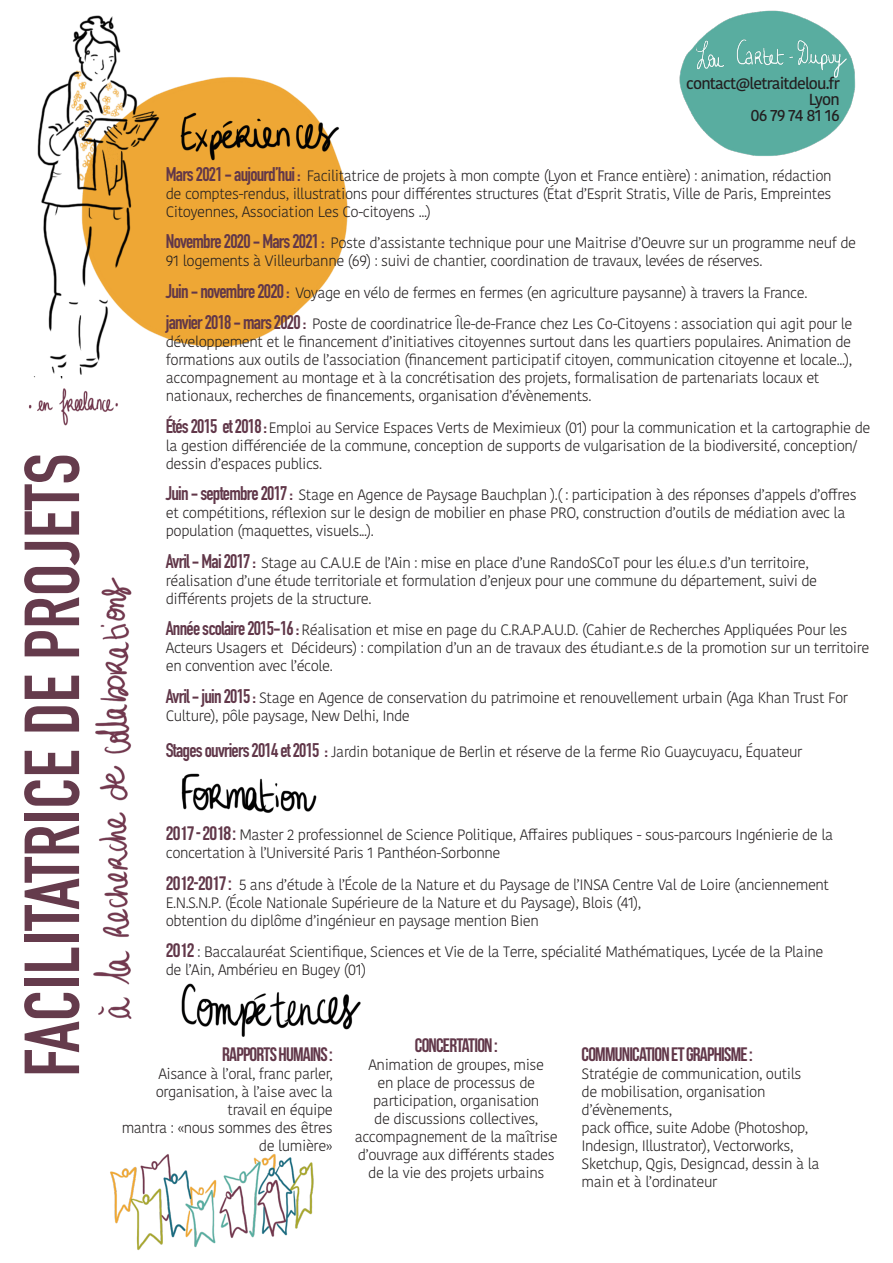
<style>
.page{position:relative;width:893px;height:1263px;background:#fff}
.page>*{position:absolute;margin:0;border:0;box-sizing:border-box;transform-origin:0 0}
.t1{font:700 76.5px "DIN Condensed";color:#653b4c}
.t2{font:19.5px "Bebas Neue";letter-spacing:-.04em;color:#613749}
.t3{font:500 15.9px "Kohinoor Bangla";letter-spacing:-.05em;color:#231f20}
.t4{font:300 15px/18px "Kohinoor Bangla";letter-spacing:-.03em;color:#231f20}
.s1{font-family:"DIN Condensed";font-weight:700;font-size:19.5px;color:#613749}
.s2{font-family:"Bebas Neue";font-weight:400;font-size:19.5px;color:#613749}
</style>
<div class="page">
<img style="left:679px;top:47px;width:176px;height:109px">
<img style="left:166px;top:77px;width:182px;height:270px">
<img style="left:37px;top:16px;width:129px;height:359px">
<img style="left:141px;top:100px;width:207px;height:69px">
<img style="left:181px;top:773px;width:136px;height:40px">
<img style="left:181px;top:983px;width:180px;height:54px">
<img style="left:110px;top:1154px;width:204px;height:96px">
<img style="left:93px;top:577px;width:39px;height:442px">
<img style="left:29px;top:376px;width:89px;height:50px">
<img style="left:693px;top:10px;width:163px;height:82px">
<p class="t1" style="left:1px;top:1077px;width:625px;rotate:-90deg">FACILITATRICE DE PROJETS</p>
<p class="t3" style="left:686px;top:71px;width:155px">contact@letraitdelou.fr</p>
<p class="t3" style="left:809px;top:87px;width:32px">Lyon</p>
<p class="t3" style="left:750px;top:103px;width:91px">06 79 74 81 16</p>
<p class="t4" style="left:166px;top:166px;width:667px;text-align:justify"><span class="s1">Mars 2021 - aujourd’hui :</span> Facilitatrice de projets à mon compte (Lyon et France entière) : animation, rédaction de comptes-rendus, illustrations pour différentes structures (État d’Esprit Stratis, Ville de Paris, Empreintes Citoyennes, Association Les Co-citoyens ...)</p>
<p class="t4" style="left:166px;top:234px;width:692px"><span class="s1">Novembre 2020 - Mars 2021 :</span> Poste d’assistante technique pour une Maitrise d’Oeuvre sur un programme neuf de<br>91 logements à Villeurbanne (69) : suivi de chantier, coordination de travaux, levées de réserves.</p>
<p class="t4" style="left:166px;top:283px;width:643px"><span class="s1">Juin - novembre 2020 :</span> Voyage en vélo de fermes en fermes (en agriculture paysanne) à travers la France.</p>
<p class="t4" style="left:166px;top:315px;width:688px"><span class="s1">janvier 2018 - mars 2020 :</span> Poste de coordinatrice Île-de-France chez Les Co-Citoyens : association qui agit pour le développement et le financement d’initiatives citoyennes surtout dans les quartiers populaires. Animation de formations aux outils de l’association (financement participatif citoyen, communication citoyenne et locale...), accompagnement au montage et à la concrétisation des projets, formalisation de partenariats locaux et nationaux, recherches de financements, organisation d’évènements.</p>
<p class="t4" style="left:166px;top:418px;width:706px"><span class="s1">Étés 2015 et 2018 :</span>Emploi au Service Espaces Verts de Meximieux (01) pour la communication et la cartographie de la gestion différenciée de la commune, conception de supports de vulgarisation de la biodiversité, conception/ dessin d’espaces publics.</p>
<p class="t4" style="left:166px;top:486px;width:692px"><span class="s1">Juin - septembre 2017 :</span> Stage en Agence de Paysage Bauchplan ).( : participation à des réponses d’appels d’offres et compétitions, réflexion sur le design de mobilier en phase PRO, construction d’outils de médiation avec la population (maquettes, visuels...).</p>
<p class="t4" style="left:166px;top:553px;width:653px"><span class="s1">Avril - Mai 2017 :</span> Stage au C.A.U.E de l’Ain : mise en place d’une RandoSCoT pour les élu.e.s d’un territoire, réalisation d’une étude territoriale et formulation d’enjeux pour une commune du département, suivi de différents projets de la structure.</p>
<p class="t4" style="left:166px;top:621px;width:705px"><span class="s1">Année scolaire 2015-16 :</span> Réalisation et mise en page du C.R.A.P.A.U.D. (Cahier de Recherches Appliquées Pour les<br>Acteurs Usagers et Décideurs) : compilation d’un an de travaux des étudiant.e.s de la promotion sur un territoire en convention avec l’école.</p>
<p class="t4" style="left:166px;top:688px;width:684px"><span class="s1">Avril - juin 2015 :</span> Stage en Agence de conservation du patrimoine et renouvellement urbain (Aga Khan Trust For<br>Culture), pôle paysage, New Delhi, Inde</p>
<p class="t4" style="left:166px;top:742px;width:638px"><span class="s1">Stages ouvriers 2014 et 2015 :</span> Jardin botanique de Berlin et réserve de la ferme Rio Guaycuyacu, Équateur</p>
<p class="t4" style="left:166px;top:825px;width:669px"><span class="s2">2017 - 2018 :</span> Master 2 professionnel de Science Politique, Affaires publiques - sous-parcours Ingénierie de la concertation à l’Université Paris 1 Panthéon-Sorbonne</p>
<p class="t4" style="left:166px;top:875px;width:665px"><span class="s2">2012-2017 :</span> 5 ans d’étude à l’École de la Nature et du Paysage de l’INSA Centre Val de Loire (anciennement<br>E.N.S.N.P. (École Nationale Supérieure de la Nature et du Paysage), Blois (41),</p>
<p class="t4" style="left:166px;top:911px;width:375px">obtention du diplôme d’ingénieur en paysage mention Bien</p>
<p class="t4" style="left:166px;top:942px;width:659px"><span class="s2">2012</span> : Baccalauréat Scientifique, Sciences et Vie de la Terre, spécialité Mathématiques, Lycée de la Plaine de l’Ain, Ambérieu en Bugey (01)</p>
<p class="t2" style="left:222px;top:1043px;width:112px">RAPPORTS HUMAINS :</p>
<p class="t4" style="left:156px;top:1064px;width:179px;text-align:right">Aisance à l’oral, franc parler, organisation, à l’aise avec la travail en équipe</p>
<p class="t4" style="left:122px;top:1118px;width:213px;text-align:right">mantra : «nous sommes des êtres de lumière»</p>
<p class="t2" style="left:415px;top:1034px;width:84px">CONCERTATION :</p>
<p class="t4" style="left:355px;top:1055px;width:205px;text-align:center">Animation de groupes, mise<br>en place de processus de participation, organisation<br>de discussions collectives, accompagnement de la maîtrise d’ouvrage aux différents stades de la vie des projets urbains</p>
<p class="t2" style="left:582px;top:1043px;width:173px">COMMUNICATION ET GRAPHISME :</p>
<p class="t4" style="left:582px;top:1064px;width:221px">Stratégie de communication, outils de mobilisation, organisation d’évènements,</p>
<p class="t4" style="left:582px;top:1118px;width:240px">pack office, suite Adobe (Photoshop, Indesign, Illustrator), Vectorworks, Sketchup, Qgis, Designcad, dessin à la main et à l’ordinateur</p>
</div>
